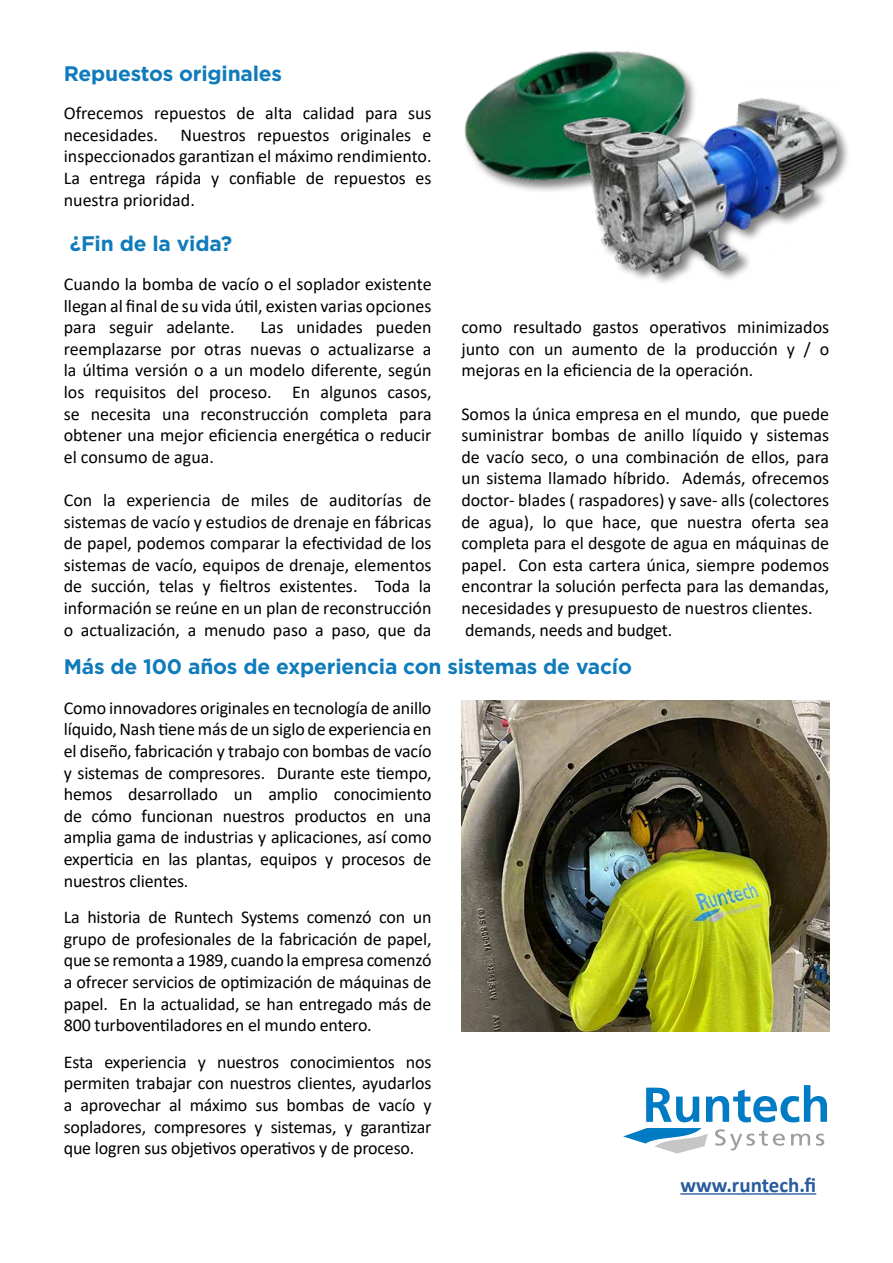
<style>
.page{position:relative;width:893px;height:1263px;background:#fff}
.page>*{position:absolute;margin:0;border:0;box-sizing:border-box;transform-origin:0 0}
.t1{font:700 21px "Gotham";letter-spacing:-.01em;color:#0f7bba}
.t2{font:700 21px "Calibri";color:#275b9b}
.t3{font:18px/21.6px "Calibri";color:#000;text-align:justify}
</style>
<div class="page">
<img style="left:464px;top:51px;width:228px;height:135px">
<hr style="left:680px;top:1193px;width:136px;height:1px;background:#275b9b">
<svg style="left:715px;top:1129px;width:70px;height:21px"></svg>
<svg style="left:791px;top:1133px;width:19px;height:12px"></svg>
<svg style="left:816px;top:1133px;width:8px;height:13px"></svg>
<svg style="left:623px;top:1128px;width:85px;height:25px"></svg>
<svg style="left:646px;top:1087px;width:53px;height:35px"></svg>
<svg style="left:706px;top:1085px;width:121px;height:37px"></svg>
<div style="left:562px;top:85px;width:288px;height:201px;background:#000;opacity:.5"></div>
<img style="left:517px;top:82px;width:323px;height:196px">
<img style="left:461px;top:700px;width:368px;height:332px">
<p class="t1" style="left:64px;top:61px;width:220px">Repuestos originales</p>
<p class="t3" style="left:64px;top:102px;width:369px">Ofrecemos repuestos de alta calidad para sus necesidades.</p>
<p class="t3" style="left:64px;top:123px;width:369px;text-indent:117px">Nuestros repuestos originales e inspeccionados garantizan el máximo rendimiento.<br>La entrega rápida y confiable de repuestos es nuestra prioridad.</p>
<p class="t1" style="left:70px;top:231px;width:164px">¿Fin de la vida?</p>
<p class="t3" style="left:64px;top:273px;width:369px">Cuando la bomba de vacío o el soplador existente llegan al final de su vida útil, existen varias opciones para seguir adelante.</p>
<p class="t3" style="left:64px;top:316px;width:369px;text-indent:197px">Las unidades pueden reemplazarse por otras nuevas o actualizarse a la última versión o a un modelo diferente, según los requisitos del proceso. En algunos casos, se necesita una reconstrucción completa para obtener una mejor eficiencia energética o reducir el consumo de agua.</p>
<p class="t3" style="left:64px;top:489px;width:369px">Con la experiencia de miles de auditorías de sistemas de vacío y estudios de drenaje en fábricas de papel, podemos comparar la efectividad de los sistemas de vacío, equipos de drenaje, elementos de succión, telas y fieltros existentes. Toda la información se reúne en un plan de reconstrucción o actualización, a menudo paso a paso, que da</p>
<p class="t3" style="left:461px;top:316px;width:369px">como resultado gastos operativos minimizados junto con un aumento de la producción y / o mejoras en la eficiencia de la operación.</p>
<p class="t3" style="left:461px;top:402px;width:369px;text-align:left">Somos la única empresa en el mundo, que puede suministrar bombas de anillo líquido y sistemas de vacío seco, o una combinación de ellos, para un sistema llamado híbrido. Además, ofrecemos doctor- blades ( raspadores) y save- alls (colectores de agua), lo que hace, que nuestra oferta sea completa para el desgote de agua en máquinas de papel. Con esta cartera única, siempre podemos encontrar la solución perfecta para las demandas, necesidades y presupuesto de nuestros clientes. demands, needs and budget.</p>
<p class="t1" style="left:64px;top:654px;width:570px">Más de 100 años de experiencia con sistemas de vacío</p>
<p class="t3" style="left:64px;top:696px;width:369px">Como innovadores originales en tecnología de anillo líquido, Nash tiene más de un siglo de experiencia en el diseño, fabricación y trabajo con bombas de vacío y sistemas de compresores. Durante este tiempo, hemos desarrollado un amplio conocimiento de cómo funcionan nuestros productos en una amplia gama de industrias y aplicaciones, así como experticia en las plantas, equipos y procesos de nuestros clientes.</p>
<p class="t3" style="left:64px;top:906px;width:369px">La historia de Runtech Systems comenzó con un grupo de profesionales de la fabricación de papel, que se remonta a 1989, cuando la empresa comenzó a ofrecer servicios de optimización de máquinas de papel. En la actualidad, se han entregado más de 800 turboventiladores en el mundo entero.</p>
<p class="t3" style="left:64px;top:1050px;width:369px">Esta experiencia y nuestros conocimientos nos permiten trabajar con nuestros clientes, ayudarlos a aprovechar al máximo sus bombas de vacío y sopladores, compresores y sistemas, y garantizar que logren sus objetivos operativos y de proceso.</p>
<p class="t2" style="left:680px;top:1170px;width:137px">www.runtech.fi</p>
</div>
